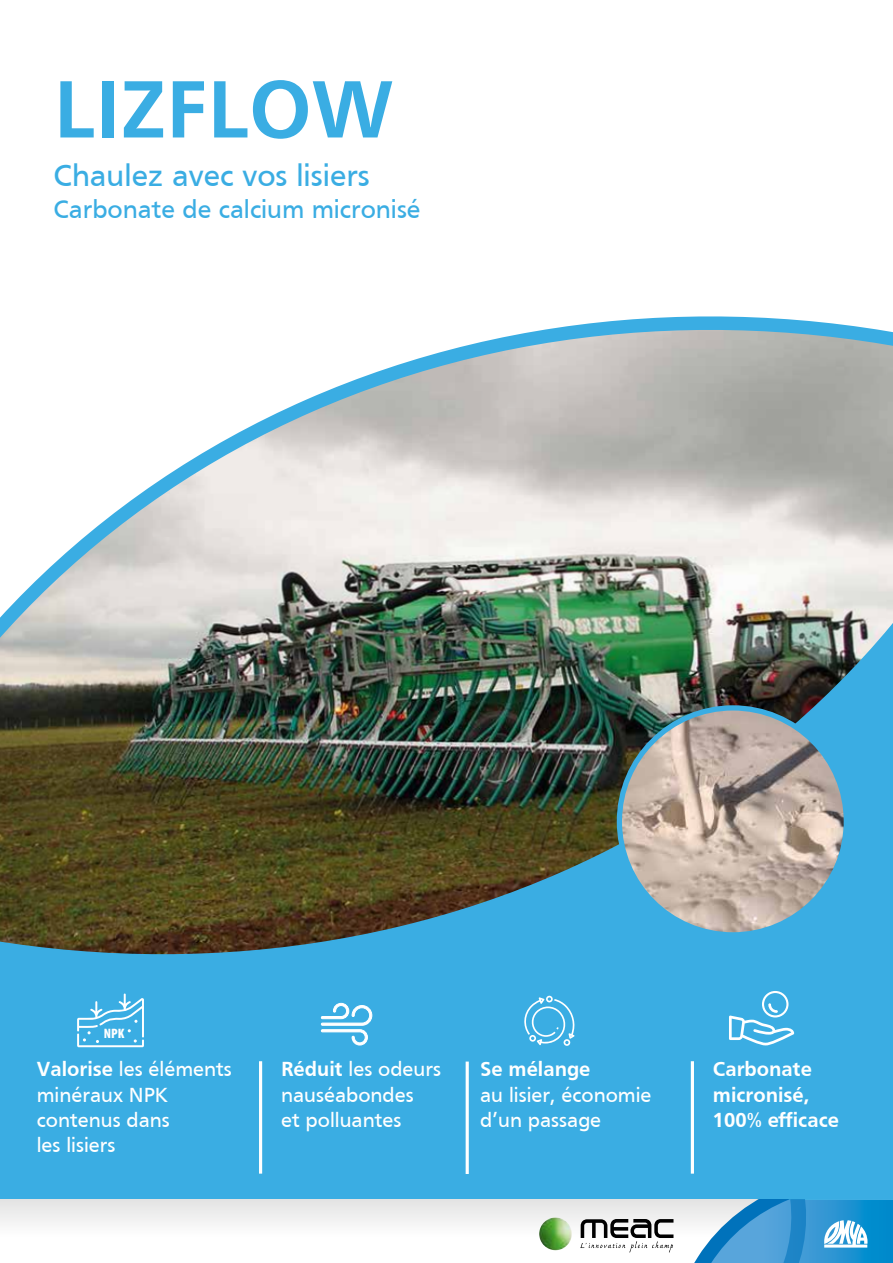
<style>
.page{position:relative;width:893px;height:1263px;background:#fff}
.page>*{position:absolute;margin:0;border:0;box-sizing:border-box;transform-origin:0 0}
.t1{font:700 84.3px "Frutiger";color:#3aade3}
.t2{font:31.65px "Frutiger";color:#3aade3}
.t3{font:26.4px "Frutiger";color:#3aade3}
.t4{font:21px/25.2px "Frutiger";color:#fff}
.t5{font:700 21px/25.2px "Frutiger";color:#fff}
.t6{font:900 condensed 13.65px "Myriad Pro";color:#fff}
.s1{font-weight:700}
</style>
<div class="page">
<div style="left:0;top:986px;width:893px;height:214px;background:#3aade3"></div>
<img style="left:0;top:316px;width:893px;height:670px">
<hr style="left:259px;top:1061px;width:3px;height:112px;background:#fff">
<hr style="left:466px;top:1061px;width:3px;height:113px;background:#fff">
<hr style="left:691px;top:1061px;width:3px;height:112px;background:#fff">
<svg style="left:729px;top:1003px;width:65px;height:42px;background:#64bee9"></svg>
<img style="left:619px;top:708px;width:227px;height:227px;border-radius:113px">
<div style="left:617px;top:705px;width:232px;height:232px;border:5px solid #3aade3;border-radius:50%"></div>
<svg style="left:522px;top:996px;width:54px;height:50px;background:#5cbbe7"></svg>
<svg style="left:77px;top:993px;width:67px;height:54px;background:#5ebce8"></svg>
<div style="left:762px;top:991px;width:26px;height:26px;border:2px solid #fff;border-radius:50%"></div>
<svg style="left:321px;top:1003px;width:51px;height:42px"></svg>
<svg style="left:47px;top:1200px;width:642px;height:37px"></svg>
<svg style="left:689px;top:1200px;width:204px;height:63px;background:#55a6d7"></svg>
<img style="left:541px;top:1217px;width:14px;height:9px">
<svg style="left:580px;top:1213px;width:99px;height:39px"></svg>
<div style="left:0;top:1200px;width:47px;height:37px;background:#f1f1f1"></div>
<h1 class="t1" style="left:54px;top:61px;width:341px">LIZFLOW</h1>
<h2 class="t2" style="left:54px;top:158px;width:318px">Chaulez avec vos lisiers</h2>
<p class="t3" style="left:54px;top:194px;width:369px">Carbonate de calcium micronisé</p>
<p class="t6" style="left:104px;top:1025px;width:22px">NPK</p>
<p class="t4" style="left:37px;top:1057px;width:197px"><span class="s1">Valorise</span> les éléments minéraux NPK contenus dans<br>les lisiers</p>
<p class="t4" style="left:281px;top:1057px;width:161px"><span class="s1">Réduit</span> les odeurs nauséabondes<br>et polluantes</p>
<p class="t5" style="left:480px;top:1056px;width:112px">Se mélange</p>
<p class="t4" style="left:480px;top:1082px;width:173px">au lisier, économie d’un passage</p>
<p class="t5" style="left:713px;top:1056px;width:128px">Carbonate micronisé,<br>100% efficace</p>
</div>
